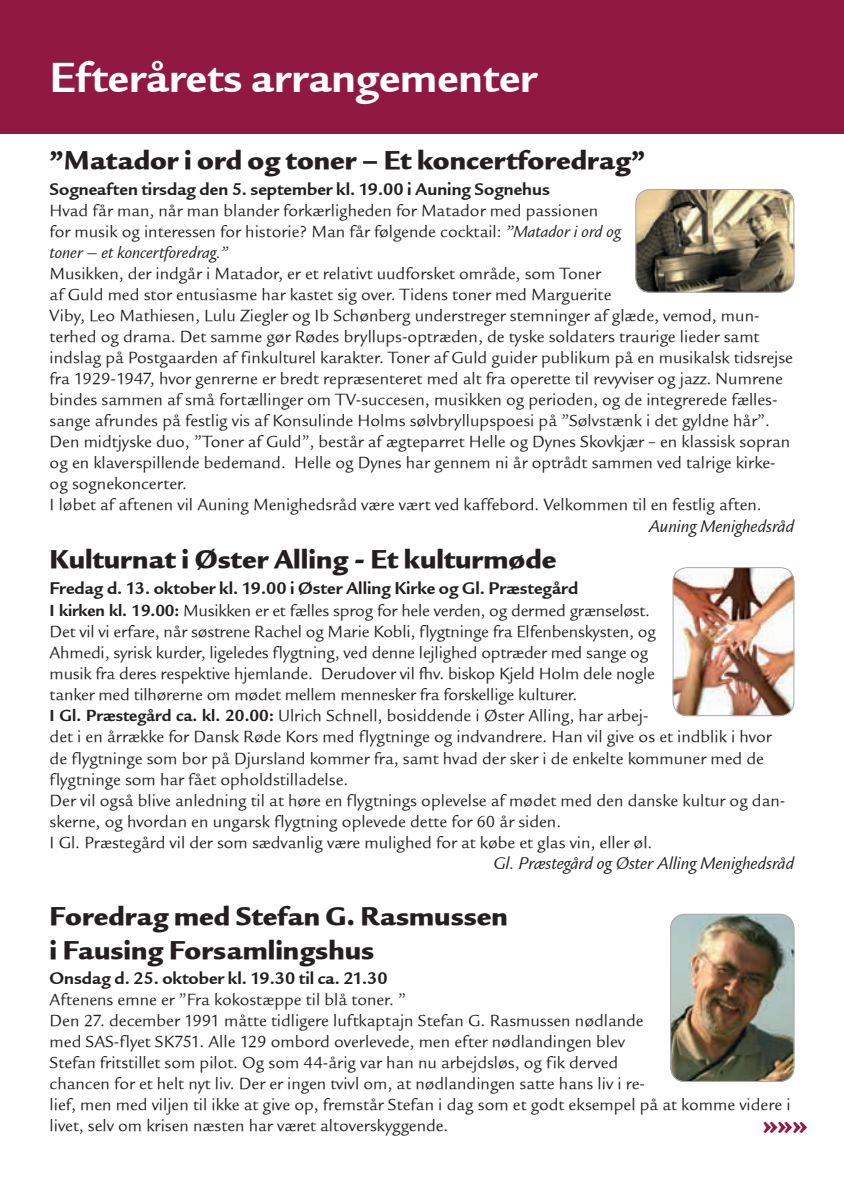
<style>
.page{position:relative;width:844px;height:1191px;background:#fff}
.page>*{position:absolute;margin:0;border:0;box-sizing:border-box;transform-origin:0 0}
.t1{font:45.5px "Legacy Sans ITCTT Bold";color:#fff}
.t2{font:28px/33.6px "Legacy Sans Md ITCTT Ultra";color:#231f20}
.t3{font:28px "Legacy Sans Md ITCTT Ultra";color:#901841}
.t4{font:18.38px "Legacy Sans ITCTT Bold";color:#231f20}
.t5{font:italic 18.38px "Legacy Sans ITCTT Book";color:#231f20}
.t6{font:17.5px/21px "Legacy Sans ITCTT Book";color:#231f20}
.s1{font-style:italic}
.s2{font-family:"Legacy Sans";font-weight:700}
</style>
<div class="page">
<div style="left:0;top:0;width:843px;height:134px;background:#901841"></div>
<img style="left:670px;top:914px;width:124px;height:168px">
<div style="left:670px;top:914px;width:124px;height:168px;border:1px solid #a8a9ad;border-radius:14px"></div>
<img style="left:674px;top:567px;width:120px;height:149px">
<div style="left:672px;top:567px;width:122px;height:149px;border:1px solid #a8a9ad;border-radius:14px"></div>
<img style="left:637px;top:189px;width:157px;height:104px">
<div style="left:635px;top:189px;width:159px;height:104px;border:1px solid #a8a9ad;border-radius:14px"></div>
<h1 class="t1" style="left:50px;top:51px;width:489px">Efterårets arrangementer</h1>
<h2 class="t2" style="left:50px;top:143px;width:597px">”Matador i ord og toner – Et koncertforedrag”</h2>
<p class="t4" style="left:50px;top:178px;width:501px">Sogneaften tirsdag den 5. september kl. 19.00 i Auning Sognehus</p>
<p class="t6" style="left:50px;top:200px;width:572px">Hvad får man, når man blander forkærligheden for Matador med passionen for musik og interessen for historie? Man får følgende cocktail: <span class="s1">”Matador i ord og toner – et koncertforedrag.”</span></p>
<p class="t6" style="left:50px;top:263px;width:744px">Musikken, der indgår i Matador, er et relativt uudforsket område, som Toner<br>af Guld med stor entusiasme har kastet sig over. Tidens toner med Marguerite<br>Viby, Leo Mathiesen, Lulu Ziegler og Ib Schønberg understreger stemninger af glæde, vemod, mun&shy;terhed og drama. Det samme gør Rødes bryllups-optræden, de tyske soldaters traurige lieder samt indslag på Postgaarden af finkulturel karakter. Toner af Guld guider publikum på en musikalsk tidsrejse fra 1929-1947, hvor genrerne er bredt repræsenteret med alt fra operette til revyviser og jazz. Numrene bindes sammen af små fortællinger om TV-succesen, musikken og perioden, og de integrerede fælles&shy;sange afrundes på festlig vis af Konsulinde Holms sølvbryllupspoesi på ”Sølvstænk i det gyldne hår”.<br>Den midtjyske duo, ”Toner af Guld”, består af ægteparret Helle og Dynes Skovkjær – en klassisk sopran og en klaverspillende bedemand. Helle og Dynes har gennem ni år optrådt sammen ved talrige kirke&shy;og sognekoncerter.<br>I løbet af aftenen vil Auning Menighedsråd være vært ved kaffebord. Velkommen til en festlig aften.</p>
<p class="t5" style="left:648px;top:516px;width:147px">Auning Menighedsråd</p>
<h2 class="t2" style="left:50px;top:542px;width:508px">Kulturnat i Øster Alling - Et kulturmøde</h2>
<p class="t4" style="left:50px;top:577px;width:530px">Fredag d. 13. oktober kl. 19.00 i Øster Alling Kirke og Gl. Præstegård</p>
<p class="t6" style="left:50px;top:600px;width:737px"><span class="s2">I kirken kl. 19.00:</span> Musikken er et fælles sprog for hele verden, og dermed grænseløst.<br>Det vil vi erfare, når søstrene Rachel og Marie Kobli, flygtninge fra Elfenbenskysten, og<br>Ahmedi, syrisk kurder, ligeledes flygtning, ved denne lejlighed optræder med sange og<br>musik fra deres respektive hjemlande. Derudover vil fhv. biskop Kjeld Holm dele nogle<br>tanker med tilhørerne om mødet mellem mennesker fra forskellige kulturer.<br><span class="s2">I Gl. Præstegård ca. kl. 20.00:</span> Ulrich Schnell, bosiddende i Øster Alling, har arbej-<br>det i en årrække for Dansk Røde Kors med flygtninge og indvandrere. Han vil give os et indblik i hvor de flygtninge som bor på Djursland kommer fra, samt hvad der sker i de enkelte kommuner med de flygtninge som har fået opholdstilladelse.<br>Der vil også blive anledning til at høre en flygtnings oplevelse af mødet med den danske kultur og dan&shy;skerne, og hvordan en ungarsk flygtning oplevede dette for 60 år siden.<br>I Gl. Præstegård vil der som sædvanlig være mulighed for at købe et glas vin, eller øl.</p>
<p class="t5" style="left:493px;top:853px;width:302px">Gl. Præstegård og Øster Alling Menighedsråd</p>
<h2 class="t2" style="left:50px;top:899px;width:459px">Foredrag med Stefan G. Rasmussen i Fausing Forsamlingshus</h2>
<p class="t4" style="left:50px;top:968px;width:339px">Onsdag d. 25. oktober kl. 19.30 til ca. 21.30</p>
<p class="t6" style="left:50px;top:989px;width:742px">Aftenens emne er ”Fra kokostæppe til blå toner. ”<br>Den 27. december 1991 måtte tidligere luftkaptajn Stefan G. Rasmussen nødlande<br>med SAS-flyet SK751. Alle 129 ombord overlevede, men efter nødlandingen blev<br>Stefan fritstillet som pilot. Og som 44-årig var han nu arbejdsløs, og fik derved<br>chancen for et helt nyt liv. Der er ingen tvivl om, at nødlandingen satte hans liv i re-<br>lief, men med viljen til ikke at give op, fremstår Stefan i dag som et godt eksempel på at komme videre i livet, selv om krisen næsten har været altoverskyggende.</p>
<h2 class="t3" style="left:762px;top:1108px;width:46px">»»»</h2>
</div>
